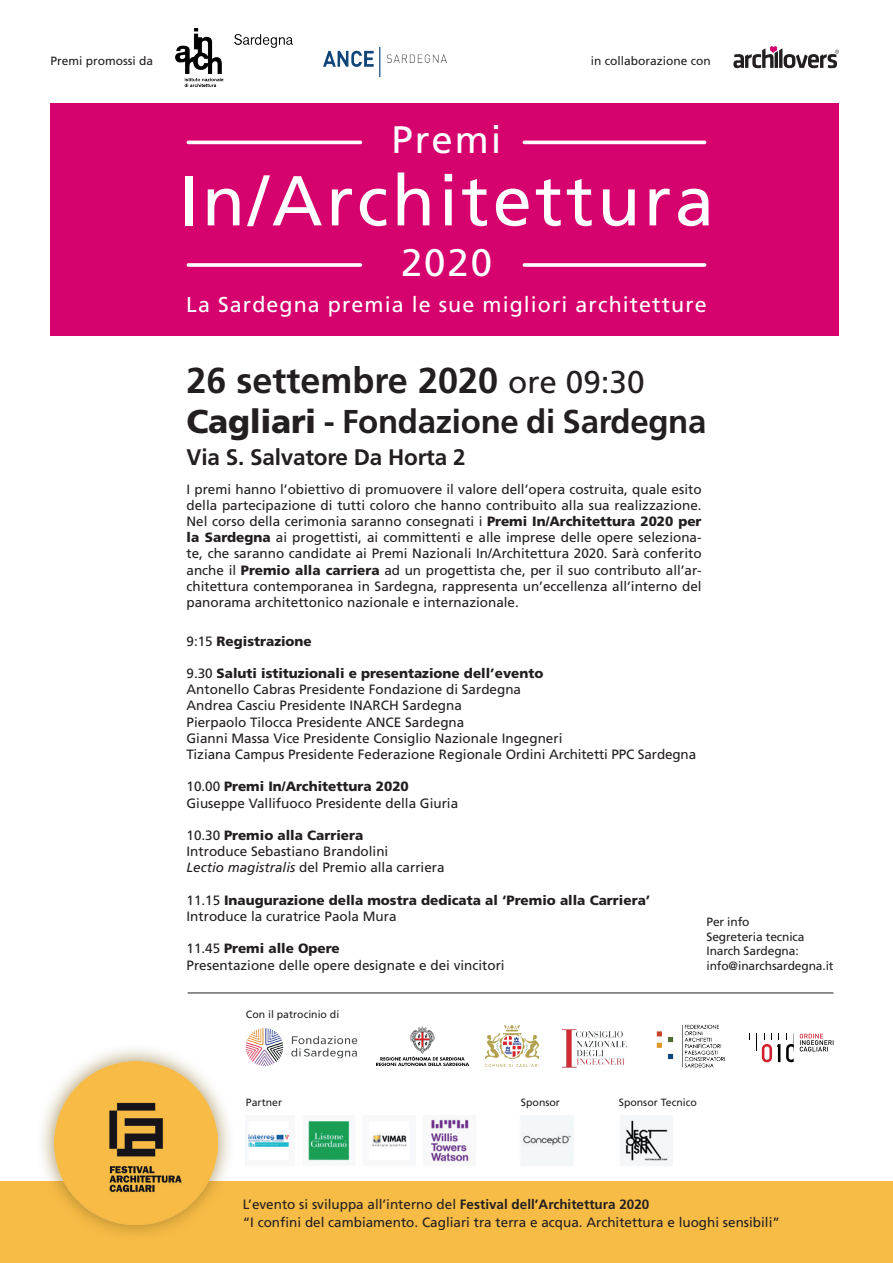
<style>
.page{position:relative;width:893px;height:1263px;background:#fff}
.page>*{position:absolute;margin:0;border:0;box-sizing:border-box;transform-origin:0 0}
.t1{font:70.5px "Frutiger LT Std";letter-spacing:.05em;color:#fff}
.t2{font:38.25px "Frutiger LT Std";letter-spacing:.05em;color:#fff}
.t3{font:700 36px "Frutiger LT Std";color:#231f20}
.t4{font:700 33px "Frutiger LT Std";letter-spacing:-.01em;color:#231f20}
.t5{font:700 22.5px "Frutiger LT Std";letter-spacing:-.01em;color:#231f20}
.t6{font:21.45px "Frutiger LT Std";letter-spacing:.05em;color:#fff}
.t7{font:13.5px/16.2px "Frutiger LT Std";color:#231f20}
.t8{font:900 13.5px/16.2px "Frutiger LT Std";color:#231f20}
.t9{font:12px/14.4px "Frutiger LT Std";letter-spacing:-.01em;color:#231f20}
.t10{font:10.5px "Frutiger LT Std";color:#231f20}
.s1{font-weight:400;font-size:31.5px}
.s2{font-weight:900}
.s3{font-weight:400}
.s4{font-style:italic}
.s5{font-weight:700}
</style>
<div class="page">
<div style="left:50px;top:103px;width:789px;height:233px;background:#d6026d"></div>
<svg style="left:188px;top:263px;width:172px;height:4px"></svg>
<svg style="left:524px;top:263px;width:181px;height:4px"></svg>
<hr style="left:188px;top:141px;width:172px;height:3px;background:#fff">
<hr style="left:524px;top:141px;width:181px;height:3px;background:#fff">
<div style="left:0;top:1181px;width:893px;height:82px;background:#f7bc46"></div>
<svg style="left:733px;top:46px;width:106px;height:22px"></svg>
<img style="left:323px;top:48px;width:123px;height:29px">
<img style="left:656px;top:1024px;width:69px;height:44px">
<img style="left:376px;top:1026px;width:92px;height:39px">
<img style="left:486px;top:1026px;width:52px;height:40px">
<img style="left:245px;top:1028px;width:113px;height:38px">
<img style="left:563px;top:1029px;width:64px;height:39px">
<img style="left:521px;top:1115px;width:53px;height:51px">
<hr style="left:188px;top:992px;width:645px;height:1px;background:#231f20">
<img style="left:246px;top:1118px;width:223px;height:44px">
<img style="left:620px;top:1116px;width:53px;height:50px">
<div style="left:35px;top:1042px;width:201px;height:201px;background:#886820;opacity:.75"></div>
<img style="left:54px;top:1061px;width:163px;height:163px">
<img style="left:175px;top:28px;width:118px;height:59px">
<svg style="left:756px;top:1033px;width:24px;height:29px"></svg>
<svg style="left:786px;top:1033px;width:8px;height:29px"></svg>
<svg style="left:800px;top:1034px;width:33px;height:17px"></svg>
<p class="t9" style="left:50px;top:54px;width:104px">Premi promossi da</p>
<p class="t9" style="left:591px;top:54px;width:122px">in collaborazione con</p>
<h2 class="t2" style="left:392px;top:118px;width:111px">Premi</h2>
<h1 class="t1" style="left:179px;top:159px;width:537px">In/Architettura</h1>
<h2 class="t2" style="left:401px;top:241px;width:92px">2020</h2>
<h3 class="t6" style="left:186px;top:292px;width:522px">La Sardegna premia le sue migliori architetture</h3>
<h3 class="t3" style="left:187px;top:360px;width:460px">26 settembre 2020 <span class="s1">ore 09:30</span></h3>
<h3 class="t4" style="left:187px;top:402px;width:521px"><span class="s2">Cagliari</span> - Fondazione di Sardegna</h3>
<h3 class="t5" style="left:187px;top:443px;width:281px">Via S. Salvatore Da Horta 2</h3>
<p class="t7" style="left:187px;top:481px;width:517px;text-align:justify">I premi hanno l’obiettivo di promuovere il valore dell’opera costruita, quale esito della partecipazione di tutti coloro che hanno contribuito alla sua realizzazione.<br>Nel corso della cerimonia saranno consegnati i <span class="s2">Premi In/Architettura 2020 per la Sardegna</span> ai progettisti, ai committenti e alle imprese delle opere seleziona&shy;te, che saranno candidate ai Premi Nazionali In/Architettura 2020. Sarà conferito anche il <span class="s2">Premio alla carriera</span> ad un progettista che, per il suo contributo all’ar&shy;chitettura contemporanea in Sardegna, rappresenta un’eccellenza all’interno del panorama architettonico nazionale e internazionale.</p>
<p class="t8" style="left:187px;top:633px;width:127px"><span class="s3">9:15</span> Registrazione</p>
<p class="t7" style="left:187px;top:665px;width:511px">9.30 <span class="s2">Saluti istituzionali e presentazione dell’evento<br></span>Antonello Cabras Presidente Fondazione di Sardegna<br>Andrea Casciu Presidente INARCH Sardegna<br>Pierpaolo Tilocca Presidente ANCE Sardegna<br>Gianni Massa Vice Presidente Consiglio Nazionale Ingegneri<br>Tiziana Campus Presidente Federazione Regionale Ordini Architetti PPC Sardegna</p>
<p class="t7" style="left:187px;top:779px;width:273px">10.00 <span class="s2">Premi In/Architettura 2020<br></span>Giuseppe Vallifuoco Presidente della Giuria</p>
<p class="t7" style="left:187px;top:827px;width:260px">10.30 <span class="s2">Premio alla Carriera<br></span>Introduce Sebastiano Brandolini<br><span class="s4">Lectio magistralis</span> del Premio alla carriera</p>
<p class="t8" style="left:187px;top:892px;width:465px"><span class="s3">11.15</span> Inaugurazione della mostra dedicata al ‘Premio alla Carriera’<br><span class="s3">Introduce la curatrice Paola Mura</span></p>
<p class="t7" style="left:187px;top:941px;width:320px">11.45 <span class="s2">Premi alle Opere<br></span>Presentazione delle opere designate e dei vincitori</p>
<p class="t9" style="left:706px;top:915px;width:129px">Per info<br>Segreteria tecnica<br>Inarch Sardegna: info@inarchsardegna.it</p>
<p class="t10" style="left:246px;top:1008px;width:95px">Con il patrocinio di</p>
<p class="t10" style="left:246px;top:1096px;width:38px">Partner</p>
<p class="t10" style="left:521px;top:1096px;width:41px">Sponsor</p>
<p class="t10" style="left:619px;top:1096px;width:79px">Sponsor Tecnico</p>
<p class="t7" style="left:243px;top:1195px;width:539px;line-height:18px">L’evento si sviluppa all’interno del <span class="s5">Festival dell’Architettura 2020<br></span>“I confini del cambiamento. Cagliari tra terra e acqua. Architettura e luoghi sensibili”</p>
</div>
